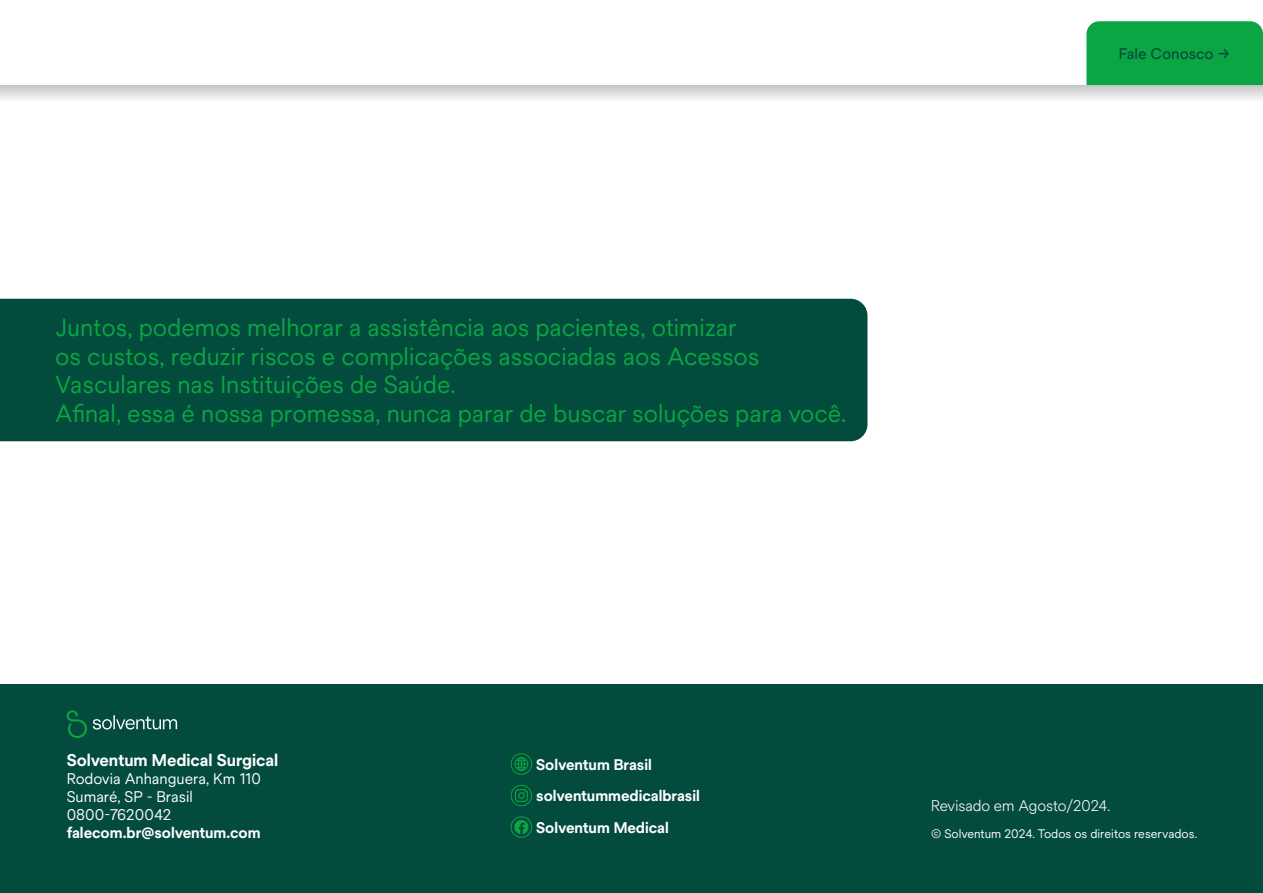
<style>
.page{position:relative;width:1263px;height:893px;background:#fff}
.page>*{position:absolute;margin:0;border:0;box-sizing:border-box;transform-origin:0 0}
.t1{font:24px/28.8px "Solve Pro";color:#0ba643}
.t2{font:700 16.5px "Solve Pro";color:#fff}
.t3{font:700 15px/31.5px "Solve Pro";letter-spacing:-.005em;color:#fff}
.t4{font:15px/18px "Solve Pro";color:#fff}
.t5{font:300 15px "Solve Pro";color:#fff}
.t6{font:500 15px "Solve Pro";color:#034b3d}
.t7{font:12px "Solve Pro";color:#fff}
</style>
<div class="page">
<div style="left:1086px;top:21px;width:177px;height:64px;background:#0ba643"></div>
<svg style="left:0;top:85px;width:1263px;height:14px;background:#dcdcdc"></svg>
<div style="left:0;top:299px;width:867px;height:142px;background:#034b3d"></div>
<div style="left:0;top:684px;width:1263px;height:209px;background:#034b3d"></div>
<svg style="left:67px;top:710px;width:20px;height:28px"></svg>
<svg style="left:93px;top:715px;width:84px;height:14px"></svg>
<svg style="left:514px;top:757px;width:14px;height:14px"></svg>
<div style="left:511px;top:753px;width:21px;height:22px;border:1px solid #0ba643;border-radius:50%"></div>
<svg style="left:515px;top:789px;width:13px;height:13px"></svg>
<div style="left:511px;top:785px;width:21px;height:21px;border:1px solid #0ba643;border-radius:50%"></div>
<svg style="left:514px;top:820px;width:15px;height:14px"></svg>
<div style="left:511px;top:816px;width:21px;height:22px;border:1px solid #0ba643;border-radius:50%"></div>
<p class="t1" style="left:55px;top:313px;width:792px">Juntos, podemos melhorar a assistência aos pacientes, otimizar<br>os custos, reduzir riscos e complicações associadas aos Acessos Vasculares nas Instituições de Saúde.<br>Afinal, essa é nossa promessa, nunca parar de buscar soluções para você.</p>
<p class="t6" style="left:1119px;top:45px;width:113px">Fale Conosco →</p>
<p class="t2" style="left:67px;top:750px;width:213px">Solventum Medical Surgical</p>
<p class="t4" style="left:67px;top:769px;width:196px">Rodovia Anhanguera, Km 110<br>Sumaré, SP - Brasil<br>0800-7620042</p>
<p class="t3" style="left:67px;top:817px;width:195px">falecom.br@solventum.com</p>
<p class="t3" style="left:536px;top:749px;width:165px">Solventum Brasil solventummedicalbrasil<br>Solventum Medical</p>
<p class="t5" style="left:931px;top:794px;width:180px">Revisado em Agosto/2024.</p>
<p class="t7" style="left:931px;top:827px;width:268px">© Solventum 2024. Todos os direitos reservados.</p>
</div>
